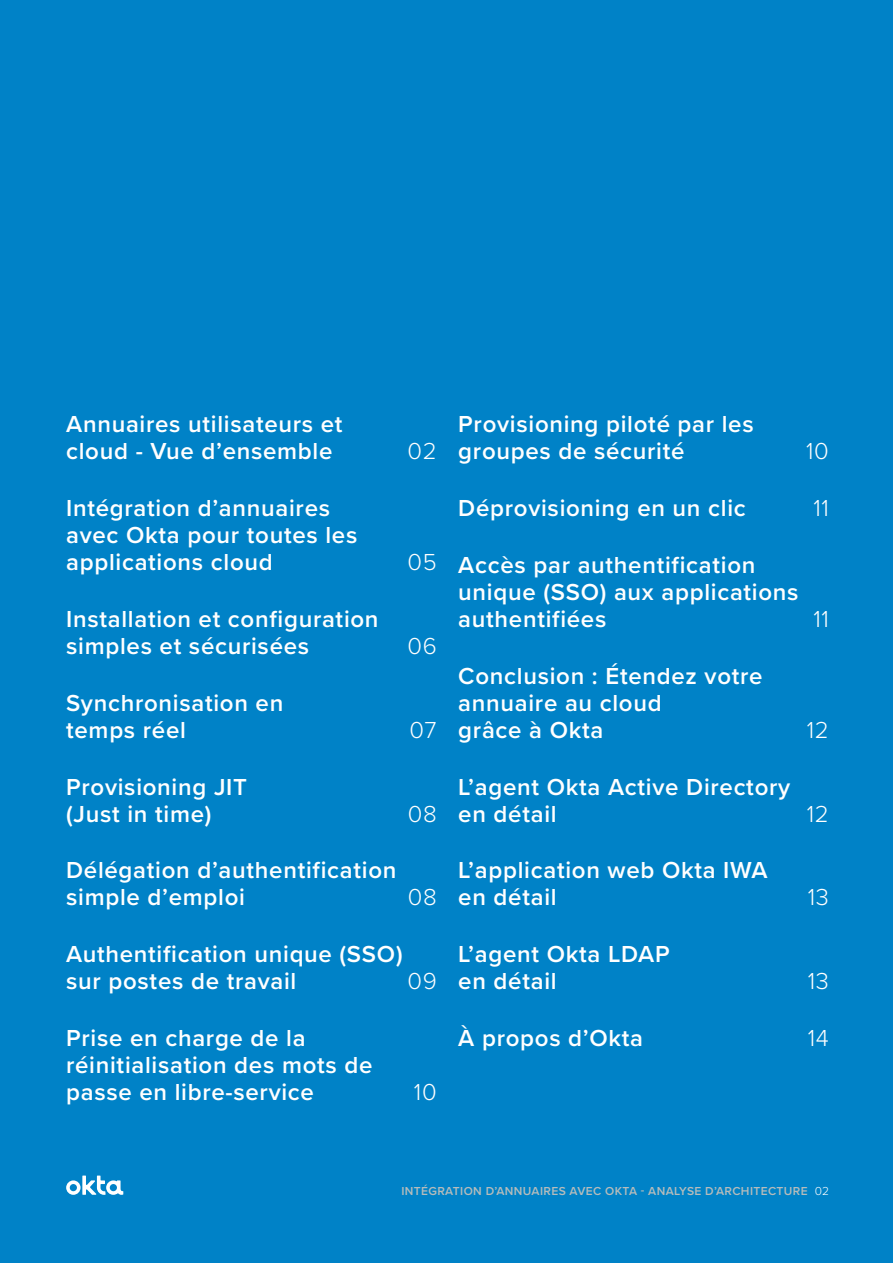
<style>
.page{position:relative;width:893px;height:1263px;background:#0082c7}
.page>*{position:absolute;margin:0;border:0;box-sizing:border-box;transform-origin:0 0}
.Contents_Header{font:600 24px/27px "Proxima Nova";letter-spacing:.03em;color:#fff}
.Contents_Header-2{font:300 24px "Proxima Nova";letter-spacing:.03em;color:#fff}
.t1{font:600 12px "Proxima Nova";letter-spacing:.03em;color:#b7bcbb}
.s1{font-weight:300;color:#fff}
</style>
<div class="page">
<svg style="left:66px;top:1175px;width:57px;height:20px"></svg>
<p class="Contents_Header" style="left:66px;top:410px;width:278px">Annuaires utilisateurs et cloud - Vue d’ensemble</p>
<p class="Contents_Header-2" style="left:407px;top:434px;width:31px">02</p>
<p class="Contents_Header" style="left:458px;top:410px;width:297px">Provisioning piloté par les groupes de sécurité</p>
<p class="Contents_Header-2" style="left:806px;top:434px;width:24px">10</p>
<p class="Contents_Header" style="left:66px;top:494px;width:293px">Intégration d’annuaires avec Okta pour toutes les applications cloud</p>
<p class="Contents_Header" style="left:66px;top:605px;width:314px">Installation et configuration simples et sécurisées</p>
<p class="Contents_Header-2" style="left:407px;top:544px;width:31px">05</p>
<p class="Contents_Header-2" style="left:407px;top:628px;width:31px">06</p>
<p class="Contents_Header" style="left:458px;top:494px;width:289px">Déprovisioning en un clic</p>
<p class="Contents_Header-2" style="left:813px;top:490px;width:17px">11</p>
<p class="Contents_Header" style="left:458px;top:551px;width:342px">Accès par authentification unique (SSO) aux applications authentifiées</p>
<p class="Contents_Header-2" style="left:813px;top:601px;width:17px">11</p>
<p class="Contents_Header" style="left:66px;top:689px;width:219px">Synchronisation en temps réel</p>
<p class="Contents_Header-2" style="left:409px;top:712px;width:29px">07</p>
<p class="Contents_Header" style="left:458px;top:662px;width:306px">Conclusion : Étendez votre annuaire au cloud<br>grâce à Okta</p>
<p class="Contents_Header-2" style="left:807px;top:712px;width:24px">12</p>
<p class="Contents_Header" style="left:66px;top:772px;width:182px">Provisioning JIT (Just in time)</p>
<p class="Contents_Header-2" style="left:408px;top:796px;width:31px">08</p>
<p class="Contents_Header" style="left:458px;top:772px;width:333px">L’agent Okta Active Directory en détail</p>
<p class="Contents_Header-2" style="left:807px;top:796px;width:24px">12</p>
<p class="Contents_Header" style="left:66px;top:856px;width:332px">Délégation d’authentification simple d’emploi</p>
<p class="Contents_Header-2" style="left:408px;top:879px;width:31px">08</p>
<p class="Contents_Header" style="left:458px;top:856px;width:311px">L’application web Okta IWA en détail</p>
<p class="Contents_Header-2" style="left:808px;top:879px;width:23px">13</p>
<p class="Contents_Header" style="left:66px;top:940px;width:338px">Authentification unique (SSO) sur postes de travail</p>
<p class="Contents_Header-2" style="left:407px;top:963px;width:31px">09</p>
<p class="Contents_Header" style="left:458px;top:940px;width:213px">L’agent Okta LDAP en détail</p>
<p class="Contents_Header-2" style="left:808px;top:963px;width:23px">13</p>
<p class="Contents_Header" style="left:66px;top:1024px;width:308px">Prise en charge de la réinitialisation des mots de passe en libre-service</p>
<p class="Contents_Header-2" style="left:414px;top:1074px;width:24px">10</p>
<p class="Contents_Header" style="left:458px;top:1024px;width:186px">À propos d’Okta</p>
<p class="Contents_Header-2" style="left:808px;top:1020px;width:23px">14</p>
<p class="t1" style="left:401px;top:1182px;width:429px">INTÉGRATION D’ANNUAIRES AVEC OKTA - ANALYSE D’ARCHITECTURE <span class="s1">02</span></p>
</div>
